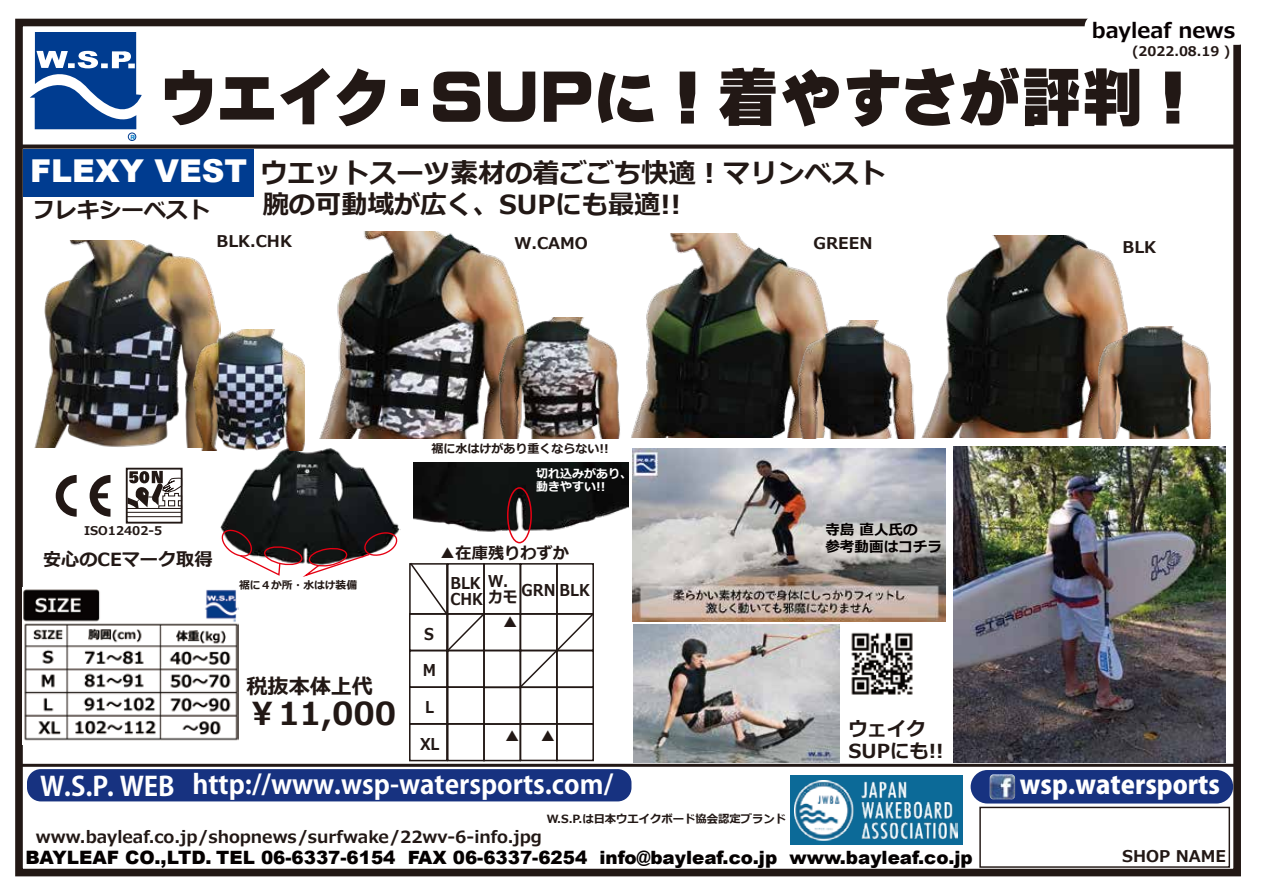
<style>
.page{position:relative;width:1263px;height:893px;background:#fff}
.page>*{position:absolute;margin:0;border:0;box-sizing:border-box;transform-origin:0 0}
.t1{font:60.6px "Heiti EGP4 Super Bold SJIS";color:#221815}
.t2{font:700 31.65px "Meiryo";color:#221815}
.t3{font:900 31.5px "Arial";color:#fff}
.t4{font:700 27.15px "Meiryo";color:#221815}
.t5{font:700 26.25px "Koz Go Pro";color:#fff}
.t6{font:700 26.25px "Meiryo";color:#221815}
.t7{font:800 25.65px "Koz Go Pro";color:#fff}
.t8{font:700 22.2px "Meiryo";color:#221815}
.t9{font:700 21.15px "Meiryo";color:#221815}
.t10{font:700 20.7px "Meiryo";color:#070002}
.t11{font:700 19.35px/21.8px "Meiryo";color:#221815}
.t12{font:900 18.3px "Arial";color:#040000}
.t13{font:700 18.15px "Meiryo";color:#221815}
.t14{font:700 16.65px "Meiryo";color:#221815}
.t15{font:700 16.35px/15.6px "Meiryo";color:#221815;scale:.89 1}
.t16{font:700 16.2px "Meiryo";color:#221815}
.t17{font:700 14.55px/17.5px "Meiryo";color:#040000}
.t18{font:700 13.2px "Meiryo";color:#221714}
.t19{font:700 12px "Meiryo";color:#221815}
.t20{font:700 12px/13.5px "Meiryo";color:#fff}
.t21{font:700 12px "Meiryo UI";color:#221815}
.t22{font:700 11.25px "Meiryo";color:#221815}
.t23{font:700 10.8px "Meiryo";color:#221815}
.t24{font:6.75px "MS P Gothic";color:#00a0e9}
.s1{font-size:18.45px}
</style>
<div class="page">
<img style="left:921px;top:236px;width:206px;height:202px">
<img style="left:634px;top:625px;width:206px;height:137px">
<img style="left:414px;top:462px;width:214px;height:74px">
<div style="left:24px;top:149px;width:230px;height:48px;background:#003c90"></div>
<div style="left:15px;top:19px;width:1226px;height:857px;border:8px solid #221815"></div>
<hr style="left:17px;top:764px;width:1220px;height:3px;background:#221815">
<svg style="left:30px;top:32px;width:112px;height:107px"></svg>
<div style="left:128px;top:133px;width:8px;height:8px;border:1px solid #003c90;border-radius:50%"></div>
<svg style="left:17px;top:145px;width:1218px;height:4px;background:#352c29"></svg>
<div style="left:979px;top:807px;width:251px;height:61px;border:1px solid #221815"></div>
<div style="left:27px;top:769px;width:604px;height:32px;background:#173280;border-radius:14px"></div>
<div style="left:971px;top:770px;width:262px;height:33px;background:#173280;border-radius:17px"></div>
<img style="left:990px;top:774px;width:25px;height:25px">
<div style="left:791px;top:775px;width:172px;height:69px;background:#0c6a98"></div>
<img style="left:795px;top:781px;width:162px;height:60px">
<div style="left:483px;top:563px;width:38px;height:52px;border:2px solid #221815"></div>
<div style="left:483px;top:613px;width:38px;height:38px;border:2px solid #221815"></div>
<div style="left:483px;top:650px;width:38px;height:38px;border:2px solid #221815"></div>
<div style="left:409px;top:650px;width:39px;height:38px;border:2px solid #221815"></div>
<div style="left:483px;top:723px;width:38px;height:38px;border:2px solid #221815"></div>
<div style="left:483px;top:687px;width:38px;height:38px;border:2px solid #221815"></div>
<div style="left:520px;top:723px;width:38px;height:38px;border:2px solid #221815"></div>
<div style="left:520px;top:687px;width:38px;height:38px;border:2px solid #221815"></div>
<div style="left:556px;top:723px;width:38px;height:38px;border:2px solid #221815"></div>
<div style="left:556px;top:687px;width:38px;height:38px;border:2px solid #221815"></div>
<div style="left:409px;top:686px;width:39px;height:38px;border:2px solid #221815"></div>
<div style="left:409px;top:723px;width:39px;height:38px;border:2px solid #221815"></div>
<div style="left:520px;top:563px;width:38px;height:52px;border:2px solid #221815"></div>
<div style="left:556px;top:563px;width:38px;height:52px;border:2px solid #221815"></div>
<div style="left:447px;top:650px;width:38px;height:38px;border:2px solid #221815"></div>
<div style="left:447px;top:686px;width:38px;height:38px;border:2px solid #221815"></div>
<div style="left:447px;top:723px;width:38px;height:38px;border:2px solid #221815"></div>
<img style="left:220px;top:448px;width:180px;height:84px">
<div style="left:507px;top:487px;width:25px;height:56px;border:2px solid #e60012;border-radius:50%"></div>
<img style="left:319px;top:231px;width:203px;height:208px">
<img style="left:631px;top:233px;width:196px;height:205px">
<div style="left:1085px;top:15px;width:165px;height:30px;background:#fff;border-radius:11px"></div>
<img style="left:794px;top:321px;width:122px;height:118px">
<svg style="left:220px;top:527px;width:178px;height:50px"></svg>
<hr style="left:127px;top:512px;width:55px;height:1px;background:#221815">
<hr style="left:127px;top:516px;width:55px;height:1px;background:#221815">
<div style="left:126px;top:468px;width:57px;height:56px;border:2px solid #221815"></div>
<svg style="left:128px;top:471px;width:55px;height:38px"></svg>
<svg style="left:56px;top:475px;width:54px;height:42px"></svg>
<img style="left:22px;top:588px;width:216px;height:157px">
<img style="left:1098px;top:326px;width:113px;height:113px">
<img style="left:953px;top:447px;width:272px;height:316px">
<svg style="left:518px;top:612px;width:76px;height:77px"></svg>
<svg style="left:409px;top:563px;width:77px;height:90px"></svg>
<img style="left:851px;top:632px;width:62px;height:63px">
<img style="left:633px;top:448px;width:312px;height:173px">
<img style="left:34px;top:241px;width:186px;height:207px">
<img style="left:493px;top:318px;width:127px;height:121px">
<img style="left:193px;top:330px;width:112px;height:120px">
<p class="t10" style="left:1092px;top:16px;width:145px">bayleaf news</p>
<p class="t18" style="left:1132px;top:42px;width:100px">(2022.08.19 )</p>
<h1 class="t1" style="left:161px;top:67px;width:1044px">ウエイク・SUPに！着やすさが評判！</h1>
<h3 class="t4" style="left:261px;top:154px;width:627px">ウエットスーツ素材の着ごごち快適︕マリンベスト</h3>
<p class="t24" style="left:131px;top:135px;width:6px">R</p>
<h3 class="t3" style="left:30px;top:148px;width:219px">FLEXY VEST</h3>
<p class="t8" style="left:33px;top:195px;width:179px">フレキシーベスト</p>
<h3 class="t6" style="left:263px;top:186px;width:420px">腕の可動域が広く、SUPにも最適!!</h3>
<p class="t16" style="left:217px;top:229px;width:77px">BLK.CHK</p>
<p class="t16" style="left:514px;top:231px;width:75px">W.CAMO</p>
<p class="t16" style="left:813px;top:231px;width:60px">GREEN</p>
<p class="t16" style="left:1122px;top:235px;width:35px">BLK</p>
<p class="t19" style="left:431px;top:440px;width:179px">裾に水はけがあり重くならない!!</p>
<p class="t21" style="left:84px;top:522px;width:80px">ISO12402-5</p>
<p class="t13" style="left:43px;top:547px;width:171px">安心のCEマーク取得</p>
<p class="t23" style="left:239px;top:577px;width:120px">裾に４か所・水はけ装備</p>
<p class="t9" style="left:246px;top:671px;width:128px">税抜本体上代</p>
<h2 class="t2" style="left:246px;top:691px;width:151px">￥11,000</h2>
<p class="t20" style="left:536px;top:467px;width:97px">切れ込みがあり、動きやすい!!</p>
<p class="t16" style="left:439px;top:542px;width:131px">▲在庫残りわずか</p>
<p class="t15" style="left:423px;top:617px;width:16px;line-height:35.8px">S<br>M</p>
<p class="t15" style="left:425px;top:700px;width:11px">L</p>
<p class="t15" style="left:420px;top:737px;width:23px">XL</p>
<p class="t15" style="left:488px;top:574px;width:24px">Ｗ.</p>
<p class="t15" style="left:450px;top:576px;width:77px">BLK<br>CHK カモ</p>
<p class="t15" style="left:521px;top:583px;width:78px">GRN BLK</p>
<p class="t16" style="left:502px;top:610px;width:18px">▲</p>
<p class="t16" style="left:504px;top:725px;width:53px">▲ ▲</p>
<p class="t17" style="left:825px;top:522px;width:118px">寺島 直人氏の<br>参考動画はコチラ</p>
<p class="t11" style="left:849px;top:719px;width:96px">ウェイク<br>SUPにも!!</p>
<h3 class="t5" style="left:40px;top:768px;width:574px">W.S.P. WEB http://www.wsp-watersports.com/</h3>
<h3 class="t7" style="left:1020px;top:768px;width:202px">wsp.watersports</h3>
<p class="t22" style="left:547px;top:811px;width:241px">W.S.P.は日本ウエイクボード協会認定ブランド</p>
<p class="t14" style="left:36px;top:825px;width:508px">www.bayleaf.co.jp/shopnews/surfwake/22wv-6-info.jpg</p>
<p class="t12" style="left:26px;top:844px;width:949px"><span class="s1">BAYLEAF CO.,LTD.</span> TEL 06-6337-6154 FAX 06-6337-6254 info@bayleaf.co.jp www.bayleaf.co.jp</p>
<p class="t16" style="left:1122px;top:845px;width:105px">SHOP NAME</p>
</div>
